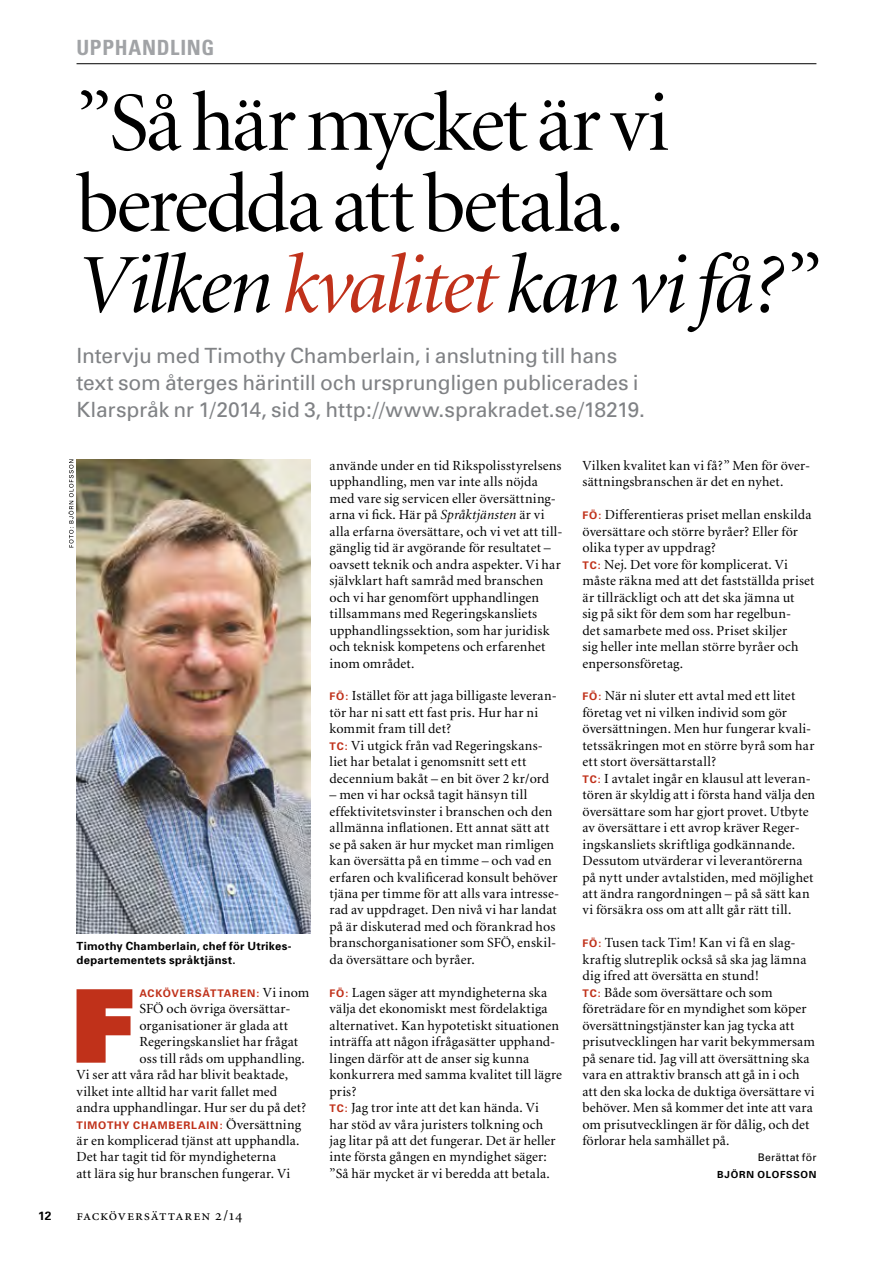
<style>
.page{position:relative;width:893px;height:1263px;background:#fff}
.page>*{position:absolute;margin:0;border:0;box-sizing:border-box;transform-origin:0 0}
.t1{font:900 101.7px "Univers";color:#c0311a}
.t2{font:84px/81px "Minion Display";letter-spacing:-.03em;color:#000}
.t3{font:21px/27px "Univers";letter-spacing:-.005em;color:#808285}
.t4{font:700 condensed 21px "Univers";letter-spacing:.03em;color:#a1a3a6}
.t5{font:15px "Minion Regular SC";letter-spacing:.055em;color:#000}
.t6{font:13.95px/16.5px "Minion";letter-spacing:.01em;color:#000}
.t7{font:700 12px "Univers";color:#000}
.t8{font:700 11.25px/13.5px "Univers";letter-spacing:.025em;color:#000}
.t9{font:700 10.5px "Univers";letter-spacing:.075em;color:#c0311a}
.t10{font:10.5px "Univers";letter-spacing:.025em;color:#000}
.t11{font:700 9.75px "Univers";letter-spacing:.075em;color:#000}
.s1{font-style:italic}
.s2{font-style:italic;color:#c0311a}
.s3{font-family:"Univers";font-weight:700;font-size:10.5px;color:#c0311a}
</style>
<div class="page">
<hr style="left:77px;top:63px;width:739px;height:1px;background:#000">
<svg style="left:68px;top:459px;width:6px;height:88px"></svg>
<img style="left:77px;top:459px;width:233px;height:475px">
<h3 class="t4" style="left:77px;top:35px;width:139px">UPPHANDLING</h3>
<h2 class="t2" style="left:77px;top:86px;width:748px">”Så här mycket är vi beredda att betala.<br><span class="s1">Vilken</span> <span class="s2">kvalitet</span> <span class="s1">kan vi få?</span>”</h2>
<h3 class="t3" style="left:77px;top:343px;width:570px">Intervju med Timothy Chamberlain, i anslutning till hans text som återges härintill och ursprungligen publicerades i<br>Klarspråk nr 1/2014, sid 3, http://www.sprakradet.se/18219.</h3>
<p class="t6" style="left:583px;top:458px;width:229px">Vilken kvalitet kan vi få?” Men för över&shy;sättningsbranschen är det en nyhet.</p>
<p class="t6" style="left:583px;top:507px;width:234px"><span class="s3">FÖ:</span> Differentieras priset mellan enskilda översättare och större byråer? Eller för olika typer av uppdrag?<br><span class="s3">TC:</span> Nej. Det vore för komplicerat. Vi måste räkna med att det fastställda priset är tillräckligt och att det ska jämna ut<br>sig på sikt för dem som har regelbun-<br>det samarbete med oss. Priset skiljer<br>sig heller inte mellan större byråer och enpersonsföretag.</p>
<p class="t6" style="left:583px;top:688px;width:234px"><span class="s3">FÖ:</span> När ni sluter ett avtal med ett litet företag vet ni vilken individ som gör översättningen. Men hur fungerar kvali&shy;tetssäkringen mot en större byrå som har ett stort översättarstall?<br><span class="s3">TC:</span> I avtalet ingår en klausul att leveran&shy;tören är skyldig att i första hand välja den översättare som har gjort provet. Utbyte av översättare i ett avrop kräver Reger&shy;ingskansliets skriftliga godkännande.<br>Dessutom utvärderar vi leverantörerna på nytt under avtalstiden, med möjlighet att ändra rangordningen – på så sätt kan vi försäkra oss om att allt går rätt till.</p>
<p class="t6" style="left:583px;top:935px;width:234px"><span class="s3">FÖ:</span> Tusen tack Tim! Kan vi få en slag&shy;kraftig slutreplik också så ska jag lämna dig ifred att översätta en stund!<br><span class="s3">TC:</span> Både som översättare och som företrädare för en myndighet som köper översättningstjänster kan jag tycka att prisutvecklingen har varit bekymmersam på senare tid. Jag vill att översättning ska vara en attraktiv bransch att gå in i och att den ska locka de duktiga översättare vi behöver. Men så kommer det inte att vara om prisutvecklingen är för dålig, och det förlorar hela samhället på.</p>
<p class="t10" style="left:758px;top:1151px;width:60px">Berättat för</p>
<p class="t11" style="left:717px;top:1168px;width:22px">Björn</p>
<p class="t11" style="left:757px;top:1168px;width:26px">Olofss</p>
<p class="t11" style="left:800px;top:1168px;width:16px">on</p>
<p class="t6" style="left:330px;top:458px;width:235px">använde under en tid Rikspolisstyrelsens upphandling, men var inte alls nöjda med vare sig servicen eller översättning&shy;arna vi fick. Här på <span class="s1">Språktjänsten</span> är vi alla erfarna översättare, och vi vet att till&shy;gänglig tid är avgörande för resultatet – oavsett teknik och andra aspekter. Vi har självklart haft samråd med branschen och vi har genomfört upphandlingen tillsammans med Regeringskansliets upphandlingssektion, som har juridisk och teknisk kompetens och erfarenhet inom området.</p>
<p class="t6" style="left:330px;top:688px;width:229px"><span class="s3">FÖ:</span> Istället för att jaga billigaste leveran&shy;tör har ni satt ett fast pris. Hur har ni kommit fram till det?<br><span class="s3">TC:</span> Vi utgick från vad Regeringskans&shy;liet har betalat i genomsnitt sett ett decennium bakåt – en bit över 2 kr/ord</p>
<p class="t6" style="left:330px;top:787px;width:231px">– men vi har också tagit hänsyn till effektivitetsvinster i branschen och den allmänna inflationen. Ett annat sätt att se på saken är hur mycket man rimligen kan översätta på en timme – och vad en erfaren och kvalificerad konsult behöver tjäna per timme för att alls vara intresse&shy;rad av uppdraget. Den nivå vi har landat på är diskuterad med och förankrad hos branschorganisationer som SFÖ, enskil&shy;da översättare och byråer.</p>
<p class="t6" style="left:330px;top:985px;width:234px"><span class="s3">FÖ:</span> Lagen säger att myndigheterna ska välja det ekonomiskt mest fördelaktiga alternativet. Kan hypotetiskt situationen inträffa att någon ifrågasätter upphand&shy;lingen därför att de anser sig kunna konkurrera med samma kvalitet till lägre pris?<br><span class="s3">TC:</span> Jag tror inte att det kan hända. Vi<br>har stöd av våra juristers tolkning och jag litar på att det fungerar. Det är heller inte första gången en myndighet säger: ”Så här mycket är vi beredda att betala.</p>
<p class="t8" style="left:77px;top:940px;width:217px">Timothy Chamberlain, chef för Utrikes&shy;departementets språktjänst.</p>
<h1 class="t1" style="left:71px;top:959px;width:64px">F</h1>
<p class="t9" style="left:139px;top:987px;width:9px">ackö</p>
<p class="t9" style="left:171px;top:987px;width:42px">vers ättar</p>
<p class="t6" style="left:240px;top:985px;width:71px"><span class="s3">en :</span> Vi inom</p>
<p class="t6" style="left:139px;top:1001px;width:153px">SFÖ och övriga översättar-</p>
<p class="t6" style="left:139px;top:1017px;width:150px">organisationer är glada att</p>
<p class="t6" style="left:139px;top:1034px;width:160px">Regeringskansliet har frågat</p>
<p class="t6" style="left:139px;top:1050px;width:167px">oss till råds om upphandling.</p>
<p class="t6" style="left:77px;top:1067px;width:213px">Vi ser att våra råd har blivit beaktade,</p>
<p class="t6" style="left:77px;top:1083px;width:202px">vilket inte alltid har varit fallet med</p>
<p class="t6" style="left:77px;top:1100px;width:231px">andra upphandlingar. Hur ser du på det?</p>
<p class="t9" style="left:77px;top:1118px;width:77px">Timothy Chamb</p>
<p class="t6" style="left:77px;top:1116px;width:226px;text-indent:100px"><span class="s3">er la in :</span> Översättning är en komplicerad tjänst att upphandla.<br>Det har tagit tid för myndigheterna<br>att lära sig hur branschen fungerar. Vi</p>
<p class="t7" style="left:38px;top:1209px;width:15px">12</p>
<p class="t5" style="left:77px;top:1208px;width:167px">facköversättaren 2/14</p>
</div>
